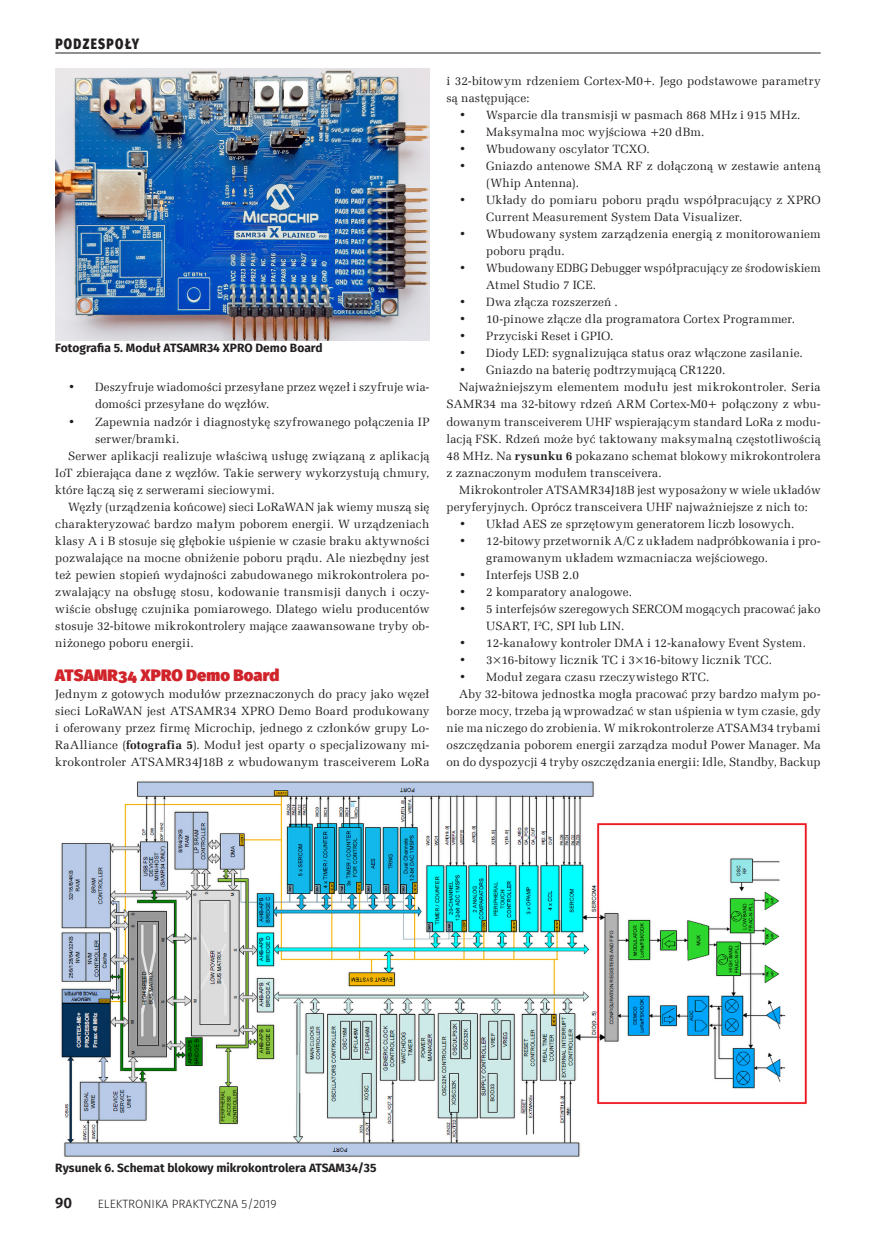
<style>
.page{position:relative;width:893px;height:1234px;background:#fff}
.page>*{position:absolute;margin:0;border:0;box-sizing:border-box;transform-origin:0 0}
._3_Srodtytul{font:900 16.5px "Fira Sans";letter-spacing:.005em;color:#d1232a}
.t1{font:800 15px "Fira Sans";letter-spacing:.11em;color:#231f20;scale:.8 1}
.t2{font:600 15px "Fira Sans";color:#231f20}
._1_Body{font:12px/17px "Zapf Ellipt EU";letter-spacing:.015em;color:#231f20}
._4_Podpis{font:700 12px "Fira Sans";color:#231f20}
.t3{font:300 12px "Fira Sans";color:#231f20}
.s1{font-weight:700}
</style>
<div class="page">
<hr style="left:55px;top:53px;width:766px;height:1px;background:#231f20">
<img style="left:55px;top:68px;width:374px;height:272px">
<img style="left:61px;top:781px;width:746px;height:376px">
<p class="t1" style="left:55px;top:30px;width:106px">PODZESPOŁY</p>
<p class="_4_Podpis" style="left:55px;top:337px;width:269px">Fotografia 5. Moduł ATSAMR34 XPRO Demo Board</p>
<p class="_1_Body" style="left:95px;top:379px;width:336px;text-indent:-27px">• Deszyfruje wiadomości przesyłane przez węzeł i szyfruje wia&shy;domości przesyłane do węzłów.</p>
<p class="_1_Body" style="left:95px;top:413px;width:336px;text-indent:-27px">• Zapewnia nadzór i diagnostykę szyfrowanego połączenia IP serwer/bramki.</p>
<p class="_1_Body" style="left:55px;top:447px;width:376px;text-align:justify;text-indent:13px">Serwer aplikacji realizuje właściwą usługę związaną z aplikacją IoT zbierająca dane z węzłów. Takie serwery wykorzystują chmury, które łączą się z serwerami sieciowymi.</p>
<p class="_1_Body" style="left:55px;top:498px;width:376px;text-align:justify;text-indent:13px">Węzły (urządzenia końcowe) sieci LoRaWAN jak wiemy muszą się charakteryzować bardzo małym poborem energii. W urządzeniach klasy A i B stosuje się głębokie uśpienie w czasie braku aktywności pozwalające na mocne obniżenie poboru prądu. Ale niezbędny jest też pewien stopień wydajności zabudowanego mikrokontrolera po&shy;zwalający na obsługę stosu, kodowanie transmisji danych i oczy&shy;wiście obsługę czujnika pomiarowego. Dlatego wielu producentów stosuje 32-bitowe mikrokontrolery mające zaawansowane tryby ob&shy;niżonego poboru energii.</p>
<p class="_3_Srodtytul" style="left:55px;top:659px;width:226px">ATSAMR34 XPRO Demo Board</p>
<p class="_1_Body" style="left:55px;top:685px;width:376px;text-align:justify">Jednym z gotowych modułów przeznaczonych do pracy jako węzeł sieci LoRaWAN jest ATSAMR34 XPRO Demo Board produkowany i oferowany przez firmę Microchip, jednego z członków grupy Lo-RaAlliance (<span class="s1">fotografia 5</span>). Moduł jest oparty o specjalizowany mi&shy;krokontroler ATSAMR34J18B z wbudowanym trasceiverem LoRa</p>
<p class="_1_Body" style="left:446px;top:73px;width:376px">i 32-bitowym rdzeniem Cortex-M0+. Jego podstawowe parametry są następujące:</p>
<p class="_1_Body" style="left:459px;top:107px;width:343px">• Wsparcie dla transmisji w pasmach 868 MHz i 915 MHz.</p>
<p class="_1_Body" style="left:459px;top:124px;width:247px">• Maksymalna moc wyjściowa +20 dBm.</p>
<p class="_1_Body" style="left:459px;top:141px;width:192px">• Wbudowany oscylator TCXO.</p>
<p class="_1_Body" style="left:486px;top:158px;width:336px;text-indent:-27px">• Gniazdo antenowe SMA RF z dołączoną w zestawie anteną (Whip Antenna).</p>
<p class="_1_Body" style="left:486px;top:192px;width:336px;text-indent:-27px">• Układy do pomiaru poboru prądu współpracujący z XPRO<br>Current Measurement System Data Visualizer.</p>
<p class="_1_Body" style="left:486px;top:226px;width:336px;text-indent:-27px">• Wbudowany system zarządzenia energią z monitorowaniem poboru prądu.</p>
<p class="_1_Body" style="left:486px;top:260px;width:336px;text-indent:-27px">• Wbudowany EDBG Debugger współpracujący ze środowiskiem<br>Atmel Studio 7 ICE.</p>
<p class="_1_Body" style="left:459px;top:294px;width:160px">• Dwa złącza rozszerzeń .</p>
<p class="_1_Body" style="left:459px;top:311px;width:337px">• 10-pinowe złącze dla programatora Cortex Programmer.</p>
<p class="_1_Body" style="left:459px;top:328px;width:156px">• Przyciski Reset i GPIO.</p>
<p class="_1_Body" style="left:459px;top:345px;width:345px">• Diody LED: sygnalizująca status oraz włączone zasilanie.</p>
<p class="_1_Body" style="left:459px;top:362px;width:268px">• Gniazdo na baterię podtrzymującą CR1220.</p>
<p class="_1_Body" style="left:446px;top:379px;width:376px;text-align:justify;text-indent:13px">Najważniejszym elementem modułu jest mikrokontroler. Seria SAMR34 ma 32-bitowy rdzeń ARM Cortex-M0+ połączony z wbu&shy;dowanym transceiverem UHF wspierającym standard LoRa z modu&shy;lacją FSK. Rdzeń może być taktowany maksymalną częstotliwością 48 MHz. Na <span class="s1">rysunku 6</span> pokazano schemat blokowy mikrokontrolera z zaznaczonym modułem transceivera.</p>
<p class="_1_Body" style="left:446px;top:481px;width:376px;text-indent:13px">Mikrokontroler ATSAMR34J18B jest wyposażony w wiele układów peryferyjnych. Oprócz transceivera UHF najważniejsze z nich to:</p>
<p class="_1_Body" style="left:459px;top:515px;width:337px">• Układ AES ze sprzętowym generatorem liczb losowych.</p>
<p class="_1_Body" style="left:486px;top:532px;width:336px;text-indent:-27px">• 12-bitowy przetwornik A/C z układem nadpróbkowania i pro&shy;gramowanym układem wzmacniacza wejściowego.</p>
<p class="_1_Body" style="left:459px;top:566px;width:121px">• Interfejs USB 2.0</p>
<p class="_1_Body" style="left:459px;top:583px;width:174px">• 2 komparatory analogowe.</p>
<p class="_1_Body" style="left:486px;top:600px;width:336px;text-indent:-27px">• 5 interfejsów szeregowych SERCOM mogących pracować jako<br>USART, I<sup>2</sup>C, SPI lub LIN.</p>
<p class="_1_Body" style="left:459px;top:634px;width:348px">• 12-kanałowy kontroler DMA i 12-kanałowy Event System.</p>
<p class="_1_Body" style="left:459px;top:651px;width:314px">• 3×16-bitowy licznik TC i 3×16-bitowy licznik TCC.</p>
<p class="_1_Body" style="left:459px;top:668px;width:252px">• Moduł zegara czasu rzeczywistego RTC.</p>
<p class="_1_Body" style="left:446px;top:685px;width:376px;text-align:justify;text-indent:13px">Aby 32-bitowa jednostka mogła pracować przy bardzo małym po&shy;borze mocy, trzeba ją wprowadzać w stan uśpienia w tym czasie, gdy nie ma niczego do zrobienia. W mikrokontrolerze ATSAM34 trybami oszczędzania poborem energii zarządza moduł Power Manager. Ma on do dyspozycji 4 tryby oszczędzania energii: Idle, Standby, Backup</p>
<p class="_4_Podpis" style="left:55px;top:1156px;width:323px">Rysunek 6. Schemat blokowy mikrokontrolera ATSAM34/35</p>
<p class="t2" style="left:55px;top:1190px;width:18px">90</p>
<p class="t3" style="left:98px;top:1195px;width:180px">ELEKTRONIKA PRAKTYCZNA 5/2019</p>
</div>
